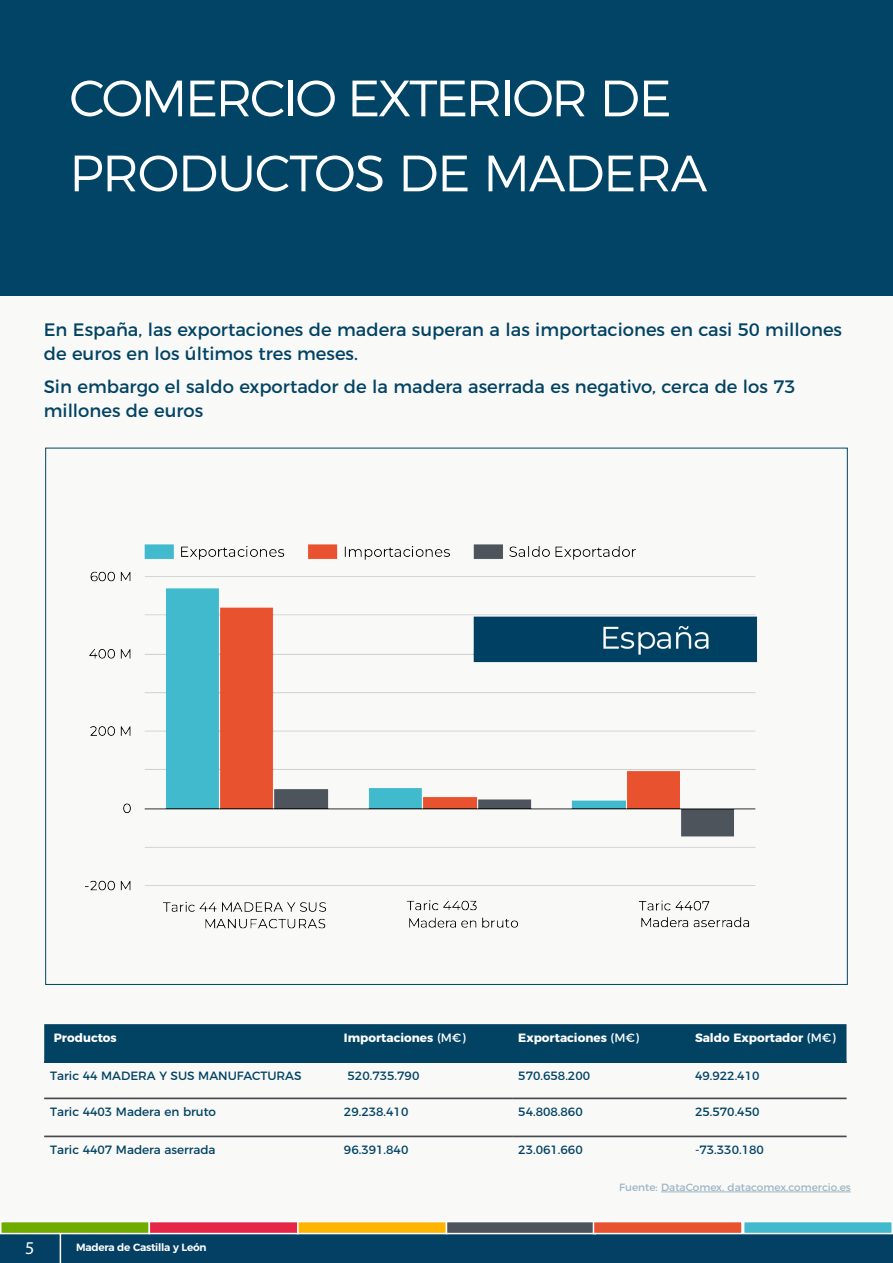
<style>
.page{position:relative;width:893px;height:1263px;background:#f9f9f8}
.page>*{position:absolute;margin:0;border:0;box-sizing:border-box;transform-origin:0 0}
.t1{font:300 51px/75px "Montserrat";letter-spacing:-.05em;color:#fff}
.t2{font:18px/24px "Montserrat";color:#024364}
.t3{font:18px "Myriad Pro";color:#fff}
.t4{font:12px "Montserrat";color:#024364}
.t5{font:700 12px "Montserrat";color:#fff}
.t6{font:10.5px "Montserrat";color:#9eb5c4}
.t7{font:600 10.5px "Montserrat";letter-spacing:-.025em;color:#fff}
.s1{font-weight:400}
</style>
<div class="page">
<div style="left:0;top:0;width:893px;height:296px;background:#024466"></div>
<div style="left:0;top:1235px;width:893px;height:28px;background:#044064"></div>
<hr style="left:60px;top:1229px;width:1px;height:34px;background:#fff">
<div style="left:1px;top:1221px;width:148px;height:12px;background:#70ab00"></div>
<div style="left:0;top:1221px;width:150px;height:13px;border:2px solid #fff"></div>
<div style="left:149px;top:1221px;width:150px;height:13px;background:#e62647;border:2px solid #fff"></div>
<div style="left:297px;top:1221px;width:150px;height:13px;background:#ffb500;border:2px solid #fff"></div>
<div style="left:446px;top:1221px;width:150px;height:13px;background:#4d545c;border:2px solid #fff"></div>
<div style="left:744px;top:1221px;width:148px;height:12px;background:#40bacc"></div>
<div style="left:743px;top:1221px;width:150px;height:13px;border:2px solid #fff"></div>
<div style="left:593px;top:1221px;width:150px;height:13px;background:#e8522e;border:2px solid #fff"></div>
<img style="left:85px;top:544px;width:673px;height:385px">
<div style="left:44px;top:1024px;width:802px;height:37px;background:#024364"></div>
<hr style="left:44px;top:1098px;width:294px;height:1px;background:#353a40">
<hr style="left:338px;top:1098px;width:174px;height:1px;background:#353a40">
<hr style="left:512px;top:1098px;width:177px;height:1px;background:#353a40">
<hr style="left:689px;top:1098px;width:157px;height:1px;background:#353a40">
<hr style="left:44px;top:1136px;width:294px;height:1px;background:#353a40">
<hr style="left:338px;top:1136px;width:174px;height:1px;background:#353a40">
<hr style="left:512px;top:1136px;width:177px;height:1px;background:#353a40">
<hr style="left:689px;top:1136px;width:157px;height:1px;background:#353a40">
<hr style="left:44px;top:1061px;width:294px;height:1px;background:#024364">
<hr style="left:44px;top:1062px;width:294px;height:1px;background:#024364">
<hr style="left:338px;top:1061px;width:174px;height:1px;background:#024364">
<hr style="left:338px;top:1062px;width:174px;height:1px;background:#024364">
<hr style="left:512px;top:1061px;width:177px;height:1px;background:#024364">
<hr style="left:512px;top:1062px;width:177px;height:1px;background:#024364">
<hr style="left:689px;top:1061px;width:157px;height:1px;background:#024364">
<hr style="left:689px;top:1062px;width:157px;height:1px;background:#024364">
<hr style="left:661px;top:1191px;width:190px;height:1px;background:#9eb5c4">
<p class="t1" style="left:69px;top:56px;width:639px">COMERCIO EXTERIOR DE<br>PRODUCTOS DE MADERA</p>
<p class="t2" style="left:44px;top:316px;width:800px">En España, las exportaciones de madera superan a las importaciones en casi 50 millones de euros en los últimos tres meses.</p>
<p class="t2" style="left:44px;top:373px;width:753px">Sin embargo el saldo exportador de la madera aserrada es negativo, cerca de los 73 millones de euros</p>
<p class="t5" style="left:54px;top:1028px;width:64px">Productos</p>
<p class="t5" style="left:344px;top:1028px;width:123px">Importaciones <span class="s1">(M€)</span></p>
<p class="t5" style="left:518px;top:1028px;width:122px">Exportaciones <span class="s1">(M€)</span></p>
<p class="t5" style="left:695px;top:1028px;width:142px">Saldo Exportador <span class="s1">(M€)</span></p>
<p class="t4" style="left:50px;top:1066px;width:253px">Taric 44 MADERA Y SUS MANUFACTURAS</p>
<p class="t4" style="left:348px;top:1066px;width:73px">520.735.790</p>
<p class="t4" style="left:518px;top:1066px;width:73px">570.658.200</p>
<p class="t4" style="left:695px;top:1066px;width:66px">49.922.410</p>
<p class="t4" style="left:50px;top:1102px;width:167px">Taric 4403 Madera en bruto</p>
<p class="t4" style="left:344px;top:1102px;width:66px">29.238.410</p>
<p class="t4" style="left:518px;top:1102px;width:66px">54.808.860</p>
<p class="t4" style="left:695px;top:1102px;width:66px">25.570.450</p>
<p class="t4" style="left:50px;top:1140px;width:167px">Taric 4407 Madera aserrada</p>
<p class="t4" style="left:344px;top:1140px;width:66px">96.391.840</p>
<p class="t4" style="left:518px;top:1140px;width:66px">23.061.660</p>
<p class="t4" style="left:695px;top:1140px;width:70px">-73.330.180</p>
<p class="t6" style="left:619px;top:1179px;width:233px">Fuente: DataComex. datacomex.comercio.es</p>
<p class="t3" style="left:25px;top:1237px;width:11px">5</p>
<p class="t7" style="left:76px;top:1239px;width:132px">Madera de Castilla y León</p>
</div>
